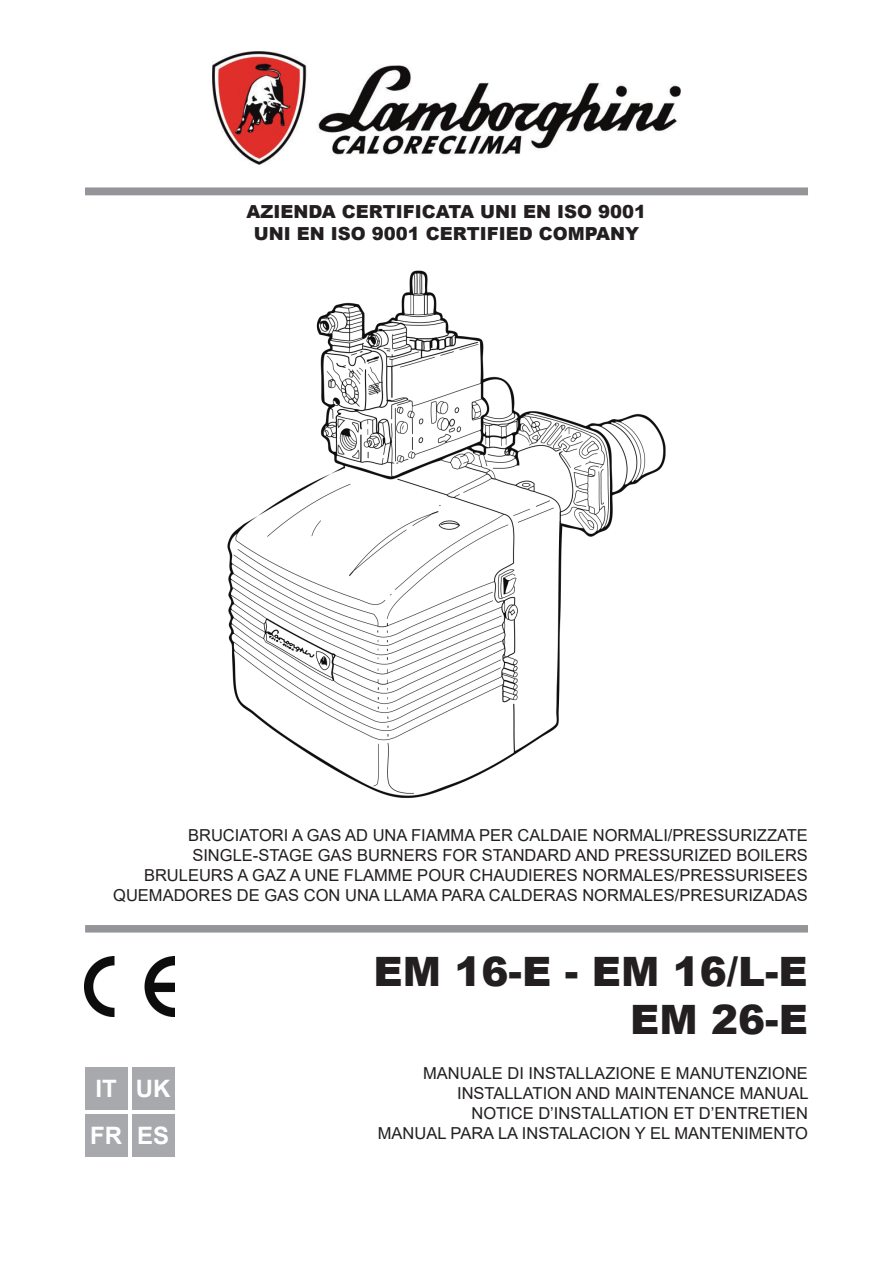
<style>
.page{position:relative;width:893px;height:1263px;background:#fff}
.page>*{position:absolute;margin:0;border:0;box-sizing:border-box;transform-origin:0 0}
.t1{font:900 40.5px "Arial";color:#231f20}
.t2{font:700 24px "Arial";color:#fff}
.t3{font:900 18px "Arial";color:#231f20}
.arial_11{font:16.5px "Arial";color:#231f20}
</style>
<div class="page">
<img style="left:213px;top:51px;width:467px;height:113px">
<img style="left:85px;top:957px;width:89px;height:59px">
<div style="left:85px;top:925px;width:723px;height:7px;background:#939598"></div>
<img style="left:227px;top:270px;width:439px;height:529px">
<div style="left:85px;top:188px;width:723px;height:7px;background:#939598"></div>
<div style="left:85px;top:1067px;width:43px;height:43px;background:#a8a9ad"></div>
<div style="left:85px;top:1114px;width:43px;height:43px;background:#a8a9ad"></div>
<div style="left:132px;top:1067px;width:42px;height:43px;background:#a8a9ad"></div>
<div style="left:132px;top:1114px;width:42px;height:43px;background:#a8a9ad"></div>
<p class="t3" style="left:247px;top:199px;width:401px">AZIENDA CERTIFICATA UNI EN ISO 9001</p>
<p class="t3" style="left:254px;top:220px;width:387px">UNI EN ISO 9001 CERTIFIED COMPANY</p>
<p class="arial_11" style="left:188px;top:824px;width:621px">BRUCIATORI A GAS AD UNA FIAMMA PER CALDAIE NORMALI/PRESSURIZZATE</p>
<p class="arial_11" style="left:192px;top:844px;width:617px">SINGLE-STAGE GAS BURNERS FOR STANDARD AND PRESSURIZED BOILERS</p>
<p class="arial_11" style="left:144px;top:864px;width:665px">BRULEURS A GAZ A UNE FLAMME POUR CHAUDIERES NORMALES/PRESSURISEES</p>
<p class="arial_11" style="left:113px;top:883px;width:696px">QUEMADORES DE GAS CON UNA LLAMA PARA CALDERAS NORMALES/PRESURIZADAS</p>
<p class="t2" style="left:96px;top:1072px;width:23px">IT</p>
<p class="t2" style="left:90px;top:1119px;width:33px">FR</p>
<p class="t2" style="left:136px;top:1072px;width:36px">UK</p>
<p class="t2" style="left:137px;top:1119px;width:34px">ES</p>
<p class="t1" style="left:374px;top:942px;width:436px">EM 16-E - EM 16/L-E</p>
<p class="t1" style="left:630px;top:990px;width:179px">EM 26-E</p>
<p class="arial_11" style="left:423px;top:1062px;width:386px">MANUALE DI INSTALLAZIONE E MANUTENZIONE</p>
<p class="arial_11" style="left:457px;top:1082px;width:353px">INSTALLATION AND MAINTENANCE MANUAL</p>
<p class="arial_11" style="left:471px;top:1102px;width:338px">NOTICE D’INSTALLATION ET D’ENTRETIEN</p>
<p class="arial_11" style="left:378px;top:1121px;width:432px">MANUAL PARA LA INSTALACION Y EL MANTENIMENTO</p>
</div>
